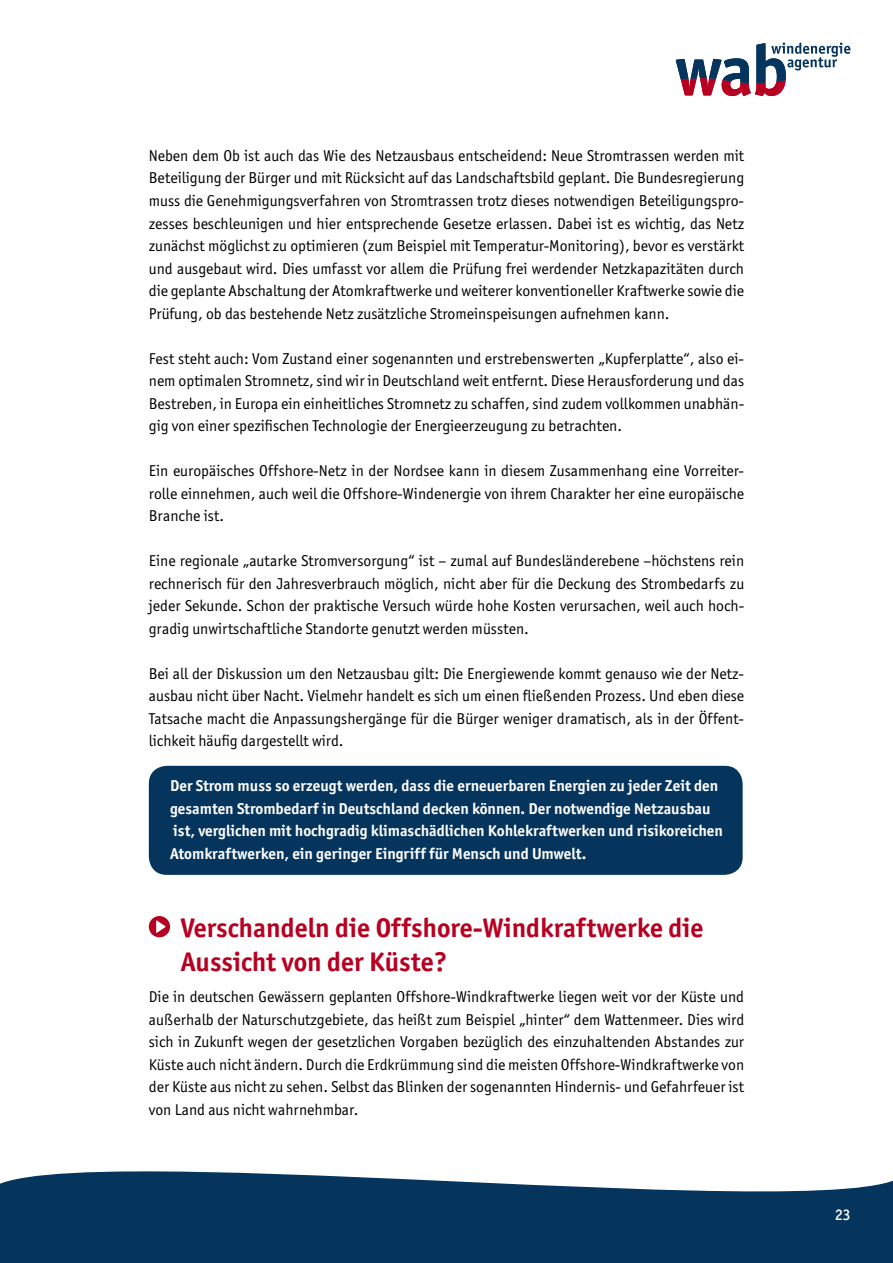
<style>
.page{position:relative;width:893px;height:1263px;background:#fff}
.page>*{position:absolute;margin:0;border:0;box-sizing:border-box;transform-origin:0 0}
.t1{font:700 27px/33.8px "Officina Sans ITC";color:#b70021}
.t2{font:15.75px/22.5px "Officina Sans ITC Boo";color:#000;text-align:justify}
.t3{font:700 15.75px/22.5px "Officina Sans ITC";color:#fff}
.t4{font:500 15.75px "Officina Sans ITC";color:#fff}
</style>
<div class="page">
<div style="left:149px;top:766px;width:594px;height:109px;background:#05345d;border-radius:18px"></div>
<svg style="left:676px;top:43px;width:174px;height:53px"></svg>
<svg style="left:0;top:1171px;width:893px;height:92px;background:#214a6f"></svg>
<div style="left:149px;top:916px;width:21px;height:21px;background:#b70021;border-radius:50%"></div>
<svg style="left:156px;top:920px;width:10px;height:13px"></svg>
<p class="t2" style="left:149px;top:144px;width:597px">Neben dem Ob ist auch das Wie des Netzausbaus entscheidend: Neue Stromtrassen werden mit Beteiligung der Bürger und mit Rücksicht auf das Landschaftsbild geplant. Die Bundesregierung muss die Genehmigungsverfahren von Stromtrassen trotz dieses notwendigen Beteiligungspro&shy;zesses beschleunigen und hier entsprechende Gesetze erlassen. Dabei ist es wichtig, das Netz zunächst möglichst zu optimieren (zum Beispiel mit Temperatur-Monitoring), bevor es verstärkt und ausgebaut wird. Dies umfasst vor allem die Prüfung frei werdender Netzkapazitäten durch die geplante Abschaltung der Atomkraftwerke und weiterer konventioneller Kraftwerke sowie die Prüfung, ob das bestehende Netz zusätzliche Stromeinspeisungen aufnehmen kann.</p>
<p class="t2" style="left:149px;top:347px;width:597px">Fest steht auch: Vom Zustand einer sogenannten und erstrebenswerten „Kupferplatte“, also ei&shy;nem optimalen Stromnetz, sind wir in Deutschland weit entfernt. Diese Herausforderung und das Bestreben, in Europa ein einheitliches Stromnetz zu schaffen, sind zudem vollkommen unabhän&shy;gig von einer spezifischen Technologie der Energieerzeugung zu betrachten.</p>
<p class="t2" style="left:149px;top:459px;width:597px">Ein europäisches Offshore-Netz in der Nordsee kann in diesem Zusammenhang eine Vorreiter&shy;rolle einnehmen, auch weil die Offshore-Windenergie von ihrem Charakter her eine europäische Branche ist.</p>
<p class="t2" style="left:149px;top:549px;width:597px">Eine regionale „autarke Stromversorgung“ ist – zumal auf Bundesländerebene –höchstens rein rechnerisch für den Jahresverbrauch möglich, nicht aber für die Deckung des Strombedarfs zu jeder Sekunde. Schon der praktische Versuch würde hohe Kosten verursachen, weil auch hoch&shy;gradig unwirtschaftliche Standorte genutzt werden müssten.</p>
<p class="t2" style="left:149px;top:662px;width:597px">Bei all der Diskussion um den Netzausbau gilt: Die Energiewende kommt genauso wie der Netz&shy;ausbau nicht über Nacht. Vielmehr handelt es sich um einen fließenden Prozess. Und eben diese Tatsache macht die Anpassungshergänge für die Bürger weniger dramatisch, als in der Öffent&shy;lichkeit häufig dargestellt wird.</p>
<p class="t3" style="left:170px;top:774px;width:554px">Der Strom muss so erzeugt werden, dass die erneuerbaren Energien zu jeder Zeit den gesamten Strombedarf in Deutschland decken können. Der notwendige Netzausbau ist, verglichen mit hochgradig klimaschädlichen Kohlekraftwerken und risikoreichen Atomkraftwerken, ein geringer Eingriff für Mensch und Umwelt.</p>
<h1 class="t1" style="left:181px;top:911px;width:524px">Verschandeln die Offshore-Windkraftwerke die<br>Aussicht von der Küste?</h1>
<p class="t2" style="left:149px;top:985px;width:597px">Die in deutschen Gewässern geplanten Offshore-Windkraftwerke liegen weit vor der Küste und außerhalb der Naturschutzgebiete, das heißt zum Beispiel „hinter“ dem Wattenmeer. Dies wird sich in Zukunft wegen der gesetzlichen Vorgaben bezüglich des einzuhaltenden Abstandes zur Küste auch nicht ändern. Durch die Erdkrümmung sind die meisten Offshore-Windkraftwerke von der Küste aus nicht zu sehen. Selbst das Blinken der sogenannten Hindernis- und Gefahrfeuer ist von Land aus nicht wahrnehmbar.</p>
<p class="t4" style="left:835px;top:1206px;width:17px">23</p>
</div>
